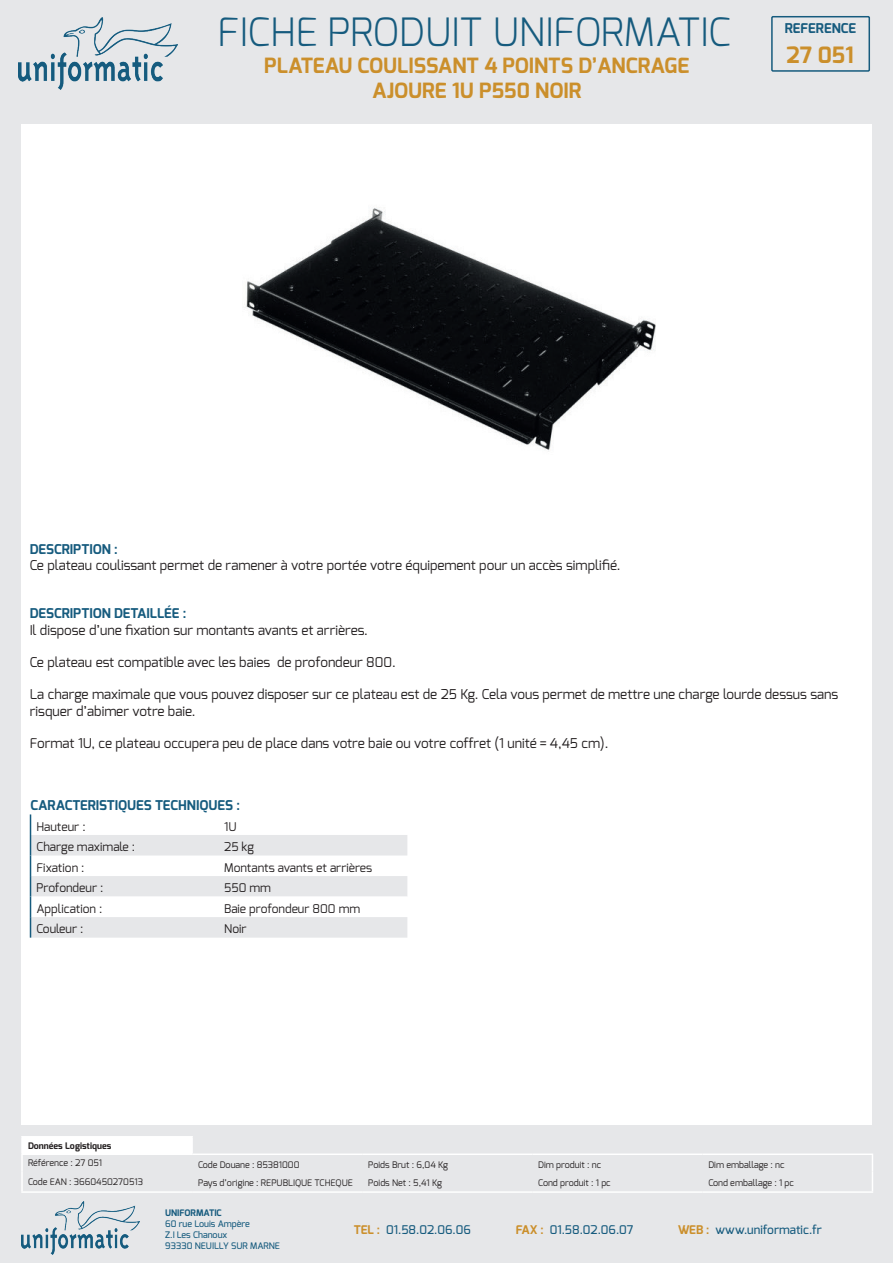
<style>
.page{position:relative;width:893px;height:1263px;background:#e6e7e9}
.page>*{position:absolute;margin:0;border:0;box-sizing:border-box;transform-origin:0 0}
.t1{font:300 39px "Exo";color:#165b7e}
.t2{font:700 22.5px "Exo";color:#cb8f2b}
.t3{font:700 21px/25.2px "Exo";color:#cb8f2b;text-align:center}
.t4{font:13.5px/16.2px "Exo";color:#231f20}
.t5{font:700 13.5px "Exo";color:#165b7e}
.t6{font:12px "Exo";color:#231f20}
.t7{font:500 12px "Exo";color:#165b7e}
.t8{font:9px "Exo";color:#231f20}
.t9{font:500 9px/10.8px "Exo";color:#165b7e}
.t10{font:700 9px "Exo";color:#231f20}
.t11{font:700 9px "Exo";color:#165b7e}
.s1{font-weight:700;color:#cb8f2b}
</style>
<div class="page">
<div style="left:21px;top:124px;width:851px;height:1001px;background:#fff"></div>
<img style="left:21px;top:1201px;width:118px;height:53px">
<svg style="left:30px;top:814px;width:377px;height:124px"></svg>
<img style="left:18px;top:17px;width:160px;height:73px">
<div style="left:23px;top:1137px;width:168px;height:16px;background:#fff"></div>
<hr style="left:192px;top:1153px;width:170px;height:2px;background:#fff">
<hr style="left:362px;top:1153px;width:170px;height:2px;background:#fff">
<hr style="left:532px;top:1153px;width:170px;height:2px;background:#fff">
<hr style="left:702px;top:1153px;width:171px;height:2px;background:#fff">
<svg style="left:872px;top:1155px;width:1px;height:36px"></svg>
<hr style="left:21px;top:1191px;width:171px;height:2px;background:#fff">
<hr style="left:192px;top:1191px;width:170px;height:2px;background:#fff">
<hr style="left:362px;top:1191px;width:170px;height:2px;background:#fff">
<hr style="left:532px;top:1191px;width:170px;height:2px;background:#fff">
<hr style="left:702px;top:1191px;width:171px;height:2px;background:#fff">
<hr style="left:21px;top:1136px;width:172px;height:1px;background:#fff">
<svg style="left:21px;top:1137px;width:2px;height:54px"></svg>
<svg style="left:191px;top:1137px;width:2px;height:16px"></svg>
<hr style="left:21px;top:1153px;width:171px;height:2px;background:#fff">
<svg style="left:771px;top:16px;width:99px;height:56px"></svg>
<img style="left:244px;top:207px;width:412px;height:244px">
<h1 class="t1" style="left:217px;top:7px;width:515px">FICHE PRODUIT UNIFORMATIC</h1>
<h3 class="t3" style="left:264px;top:53px;width:426px">PLATEAU COULISSANT 4 POINTS D’ANCRAGE<br>AJOURE 1U P550 NOIR</h3>
<p class="t5" style="left:785px;top:20px;width:73px">REFERENCE</p>
<h2 class="t2" style="left:786px;top:40px;width:69px">27 051</h2>
<p class="t5" style="left:30px;top:540px;width:90px">DESCRIPTION :</p>
<p class="t4" style="left:30px;top:557px;width:592px">Ce plateau coulissant permet de ramener à votre portée votre équipement pour un accès simplifié.</p>
<p class="t5" style="left:30px;top:605px;width:158px">DESCRIPTION DETAILLÉE :</p>
<p class="t4" style="left:30px;top:622px;width:340px">Il dispose d’une fixation sur montants avants et arrières.</p>
<p class="t4" style="left:30px;top:654px;width:368px">Ce plateau est compatible avec les baies de profondeur 800.</p>
<p class="t4" style="left:30px;top:686px;width:810px">La charge maximale que vous pouvez disposer sur ce plateau est de 25 Kg. Cela vous permet de mettre une charge lourde dessus sans risquer d’abimer votre baie.</p>
<p class="t4" style="left:30px;top:735px;width:580px">Format 1U, ce plateau occupera peu de place dans votre baie ou votre coffret (1 unité = 4,45 cm).</p>
<p class="t5" style="left:31px;top:797px;width:211px">CARACTERISTIQUES TECHNIQUES :</p>
<p class="t6" style="left:37px;top:819px;width:51px">Hauteur :</p>
<p class="t6" style="left:224px;top:819px;width:14px">1U</p>
<p class="t6" style="left:37px;top:839px;width:100px">Charge maximale :</p>
<p class="t6" style="left:224px;top:839px;width:31px">25 kg</p>
<p class="t6" style="left:37px;top:860px;width:49px">Fixation :</p>
<p class="t6" style="left:224px;top:860px;width:150px">Montants avants et arrières</p>
<p class="t6" style="left:37px;top:880px;width:68px">Profondeur :</p>
<p class="t6" style="left:224px;top:880px;width:48px">550 mm</p>
<p class="t6" style="left:37px;top:901px;width:67px">Application :</p>
<p class="t6" style="left:224px;top:901px;width:137px">Baie profondeur 800 mm</p>
<p class="t6" style="left:37px;top:921px;width:48px">Couleur :</p>
<p class="t6" style="left:224px;top:921px;width:24px">Noir</p>
<p class="t10" style="left:28px;top:1140px;width:85px">Données Logistiques</p>
<p class="t8" style="left:28px;top:1157px;width:76px">Référence : 27 051</p>
<p class="t8" style="left:198px;top:1158px;width:103px">Code Douane : 85381000</p>
<p class="t8" style="left:368px;top:1158px;width:81px">Poids Brut : 6,04 Kg</p>
<p class="t8" style="left:538px;top:1158px;width:64px">Dim produit : nc</p>
<p class="t8" style="left:708px;top:1158px;width:78px">Dim emballage : nc</p>
<p class="t8" style="left:28px;top:1176px;width:117px">Code EAN : 3660450270513</p>
<p class="t8" style="left:198px;top:1177px;width:156px">Pays d’origine : REPUBLIQUE TCHEQUE</p>
<p class="t8" style="left:368px;top:1177px;width:75px">Poids Net : 5,41 Kg</p>
<p class="t8" style="left:538px;top:1177px;width:74px">Cond produit : 1 pc</p>
<p class="t8" style="left:708px;top:1177px;width:87px">Cond emballage : 1 pc</p>
<p class="t7" style="left:354px;top:1222px;width:119px"><span class="s1">TEL :</span> 01.58.02.06.06</p>
<p class="t7" style="left:516px;top:1222px;width:119px"><span class="s1">FAX :</span> 01.58.02.06.07</p>
<p class="t7" style="left:678px;top:1222px;width:145px"><span class="s1">WEB :</span> www.uniformatic.fr</p>
<p class="t11" style="left:165px;top:1207px;width:58px">UNIFORMATIC</p>
<p class="t9" style="left:165px;top:1218px;width:116px">60 rue Louis Ampère<br>Z.I Les Chanoux<br>93330 NEUILLY SUR MARNE</p>
</div>
